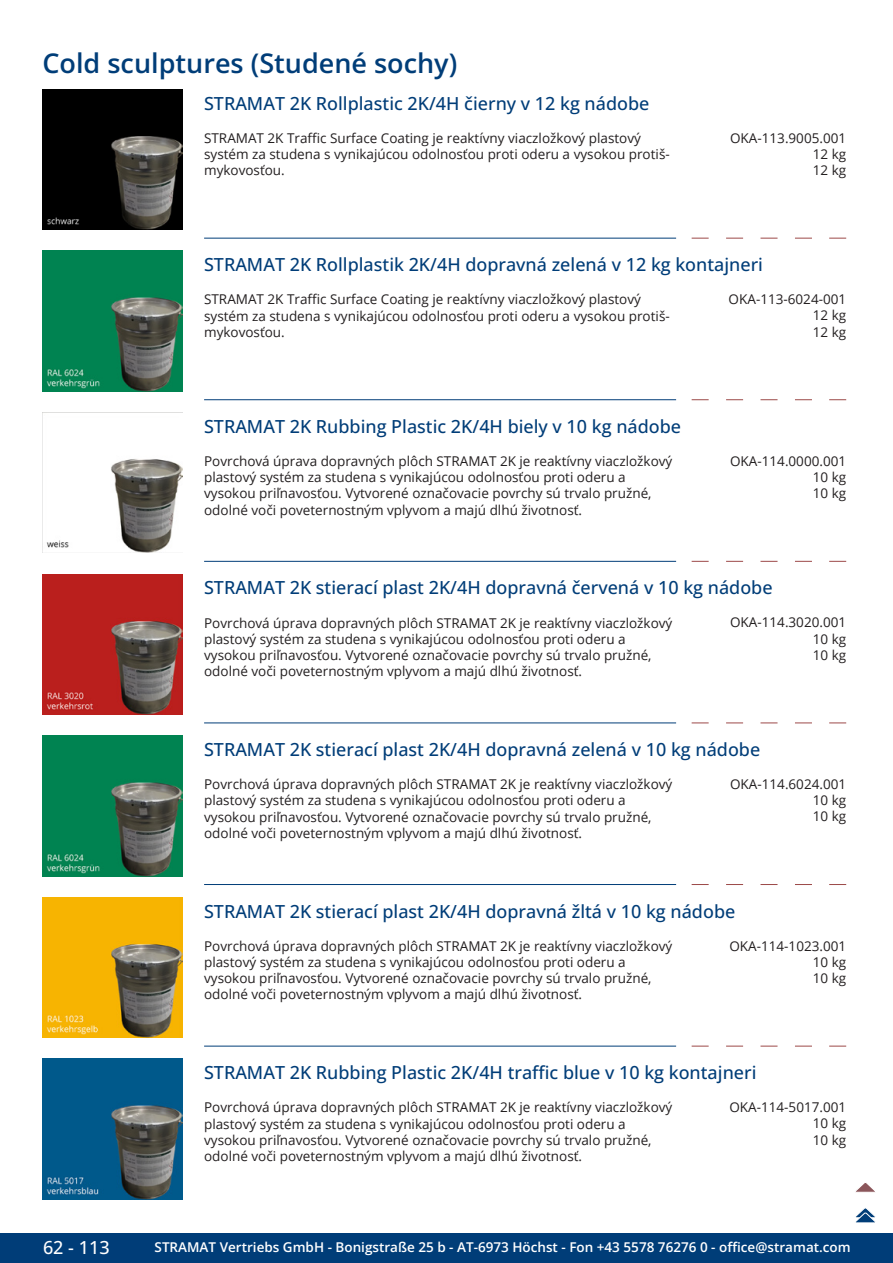
<style>
.page{position:relative;width:893px;height:1263px;background:#fff}
.page>*{position:absolute;margin:0;border:0;box-sizing:border-box;transform-origin:0 0}
.GruppeName{font:600 27px "Open Sans";color:#003d78}
.ArtikelName{font:500 18px "Open Sans";color:#003d78}
.t1{font:500 18px "Open Sans";color:#fff}
.Beschreibung{font:13.5px/16.2px "Open Sans";color:#231f20}
.ArtikelNummer{font:13.5px "Open Sans";color:#231f20}
.t2{font:600 13.5px "Open Sans";color:#fff}
</style>
<div class="page">
<div style="left:0;top:1233px;width:893px;height:30px;background:#003d78"></div>
<img style="left:43px;top:89px;width:140px;height:141px">
<img style="left:43px;top:251px;width:140px;height:140px">
<svg style="left:692px;top:238px;width:17px;height:1px"></svg>
<svg style="left:726px;top:238px;width:17px;height:1px"></svg>
<svg style="left:760px;top:238px;width:17px;height:1px"></svg>
<svg style="left:795px;top:238px;width:17px;height:1px"></svg>
<svg style="left:829px;top:238px;width:17px;height:1px"></svg>
<hr style="left:204px;top:238px;width:472px;height:1px;background:#003d78">
<img style="left:43px;top:412px;width:140px;height:141px">
<svg style="left:692px;top:399px;width:17px;height:1px"></svg>
<svg style="left:726px;top:399px;width:17px;height:1px"></svg>
<svg style="left:760px;top:399px;width:17px;height:1px"></svg>
<svg style="left:795px;top:399px;width:17px;height:1px"></svg>
<svg style="left:829px;top:399px;width:17px;height:1px"></svg>
<hr style="left:204px;top:399px;width:472px;height:1px;background:#003d78">
<img style="left:43px;top:574px;width:140px;height:140px">
<svg style="left:692px;top:561px;width:17px;height:1px"></svg>
<svg style="left:726px;top:561px;width:17px;height:1px"></svg>
<svg style="left:760px;top:561px;width:17px;height:1px"></svg>
<svg style="left:795px;top:561px;width:17px;height:1px"></svg>
<svg style="left:829px;top:561px;width:17px;height:1px"></svg>
<hr style="left:204px;top:561px;width:472px;height:1px;background:#003d78">
<img style="left:43px;top:736px;width:140px;height:140px">
<svg style="left:692px;top:723px;width:17px;height:1px"></svg>
<svg style="left:726px;top:723px;width:17px;height:1px"></svg>
<svg style="left:760px;top:723px;width:17px;height:1px"></svg>
<svg style="left:795px;top:723px;width:17px;height:1px"></svg>
<svg style="left:829px;top:723px;width:17px;height:1px"></svg>
<hr style="left:204px;top:723px;width:472px;height:1px;background:#003d78">
<img style="left:43px;top:897px;width:140px;height:140px">
<svg style="left:692px;top:884px;width:17px;height:1px"></svg>
<svg style="left:726px;top:884px;width:17px;height:1px"></svg>
<svg style="left:760px;top:884px;width:17px;height:1px"></svg>
<svg style="left:795px;top:884px;width:17px;height:1px"></svg>
<svg style="left:829px;top:884px;width:17px;height:1px"></svg>
<hr style="left:204px;top:884px;width:472px;height:1px;background:#003d78">
<img style="left:43px;top:1059px;width:140px;height:140px">
<svg style="left:692px;top:1046px;width:17px;height:1px"></svg>
<svg style="left:726px;top:1046px;width:17px;height:1px"></svg>
<svg style="left:760px;top:1046px;width:17px;height:1px"></svg>
<svg style="left:795px;top:1046px;width:17px;height:1px"></svg>
<svg style="left:829px;top:1046px;width:17px;height:1px"></svg>
<hr style="left:204px;top:1046px;width:472px;height:1px;background:#003d78">
<svg style="left:856px;top:1183px;width:19px;height:9px"></svg>
<svg style="left:855px;top:1208px;width:21px;height:15px"></svg>
<p class="GruppeName" style="left:43px;top:44px;width:416px">Cold sculptures (Studené sochy)</p>
<p class="ArtikelName" style="left:204px;top:91px;width:447px">STRAMAT 2K Rollplastic 2K/4H čierny v 12 kg nádobe</p>
<p class="Beschreibung" style="left:204px;top:129px;width:466px">STRAMAT 2K Traffic Surface Coating je reaktívny viaczložkový plastový systém za studena s vynikajúcou odolnosťou proti oderu a vysokou protiš&shy;mykovosťou.</p>
<p class="ArtikelNummer" style="left:730px;top:128px;width:118px">OKA-113.9005.001</p>
<p class="ArtikelNummer" style="left:813px;top:145px;width:35px">12 kg</p>
<p class="ArtikelNummer" style="left:813px;top:161px;width:35px">12 kg</p>
<p class="ArtikelName" style="left:204px;top:252px;width:560px">STRAMAT 2K Rollplastik 2K/4H dopravná zelená v 12 kg kontajneri</p>
<p class="Beschreibung" style="left:204px;top:291px;width:466px">STRAMAT 2K Traffic Surface Coating je reaktívny viaczložkový plastový systém za studena s vynikajúcou odolnosťou proti oderu a vysokou protiš&shy;mykovosťou.</p>
<p class="ArtikelNummer" style="left:729px;top:290px;width:119px">OKA-113-6024-001</p>
<p class="ArtikelNummer" style="left:813px;top:306px;width:35px">12 kg</p>
<p class="ArtikelNummer" style="left:813px;top:322px;width:35px">12 kg</p>
<p class="ArtikelName" style="left:204px;top:414px;width:479px">STRAMAT 2K Rubbing Plastic 2K/4H biely v 10 kg nádobe</p>
<p class="Beschreibung" style="left:204px;top:453px;width:470px">Povrchová úprava dopravných plôch STRAMAT 2K je reaktívny viaczložkový plastový systém za studena s vynikajúcou odolnosťou proti oderu a vysokou priľnavosťou. Vytvorené označovacie povrchy sú trvalo pružné, odolné voči poveternostným vplyvom a majú dlhú životnosť.</p>
<p class="ArtikelNummer" style="left:730px;top:452px;width:118px">OKA-114.0000.001</p>
<p class="ArtikelNummer" style="left:813px;top:468px;width:35px">10 kg</p>
<p class="ArtikelNummer" style="left:813px;top:484px;width:35px">10 kg</p>
<p class="ArtikelName" style="left:204px;top:575px;width:570px">STRAMAT 2K stierací plast 2K/4H dopravná červená v 10 kg nádobe</p>
<p class="Beschreibung" style="left:204px;top:614px;width:470px">Povrchová úprava dopravných plôch STRAMAT 2K je reaktívny viaczložkový plastový systém za studena s vynikajúcou odolnosťou proti oderu a vysokou priľnavosťou. Vytvorené označovacie povrchy sú trvalo pružné, odolné voči poveternostným vplyvom a majú dlhú životnosť.</p>
<p class="ArtikelNummer" style="left:730px;top:613px;width:118px">OKA-114.3020.001</p>
<p class="ArtikelNummer" style="left:813px;top:629px;width:35px">10 kg</p>
<p class="ArtikelNummer" style="left:813px;top:646px;width:35px">10 kg</p>
<p class="ArtikelName" style="left:204px;top:737px;width:558px">STRAMAT 2K stierací plast 2K/4H dopravná zelená v 10 kg nádobe</p>
<p class="Beschreibung" style="left:204px;top:776px;width:470px">Povrchová úprava dopravných plôch STRAMAT 2K je reaktívny viaczložkový plastový systém za studena s vynikajúcou odolnosťou proti oderu a vysokou priľnavosťou. Vytvorené označovacie povrchy sú trvalo pružné, odolné voči poveternostným vplyvom a majú dlhú životnosť.</p>
<p class="ArtikelNummer" style="left:730px;top:775px;width:118px">OKA-114.6024.001</p>
<p class="ArtikelNummer" style="left:813px;top:791px;width:35px">10 kg</p>
<p class="ArtikelNummer" style="left:813px;top:807px;width:35px">10 kg</p>
<p class="ArtikelName" style="left:204px;top:899px;width:533px">STRAMAT 2K stierací plast 2K/4H dopravná žltá v 10 kg nádobe</p>
<p class="Beschreibung" style="left:204px;top:937px;width:470px">Povrchová úprava dopravných plôch STRAMAT 2K je reaktívny viaczložkový plastový systém za studena s vynikajúcou odolnosťou proti oderu a vysokou priľnavosťou. Vytvorené označovacie povrchy sú trvalo pružné, odolné voči poveternostným vplyvom a majú dlhú životnosť.</p>
<p class="ArtikelNummer" style="left:729px;top:936px;width:118px">OKA-114-1023.001</p>
<p class="ArtikelNummer" style="left:813px;top:953px;width:35px">10 kg</p>
<p class="ArtikelNummer" style="left:813px;top:969px;width:35px">10 kg</p>
<p class="ArtikelName" style="left:204px;top:1060px;width:554px">STRAMAT 2K Rubbing Plastic 2K/4H traffic blue v 10 kg kontajneri</p>
<p class="Beschreibung" style="left:204px;top:1099px;width:470px">Povrchová úprava dopravných plôch STRAMAT 2K je reaktívny viaczložkový plastový systém za studena s vynikajúcou odolnosťou proti oderu a vysokou priľnavosťou. Vytvorené označovacie povrchy sú trvalo pružné, odolné voči poveternostným vplyvom a majú dlhú životnosť.</p>
<p class="ArtikelNummer" style="left:729px;top:1098px;width:118px">OKA-114-5017.001</p>
<p class="ArtikelNummer" style="left:813px;top:1114px;width:35px">10 kg</p>
<p class="ArtikelNummer" style="left:813px;top:1130px;width:35px">10 kg</p>
<h2 class="t1" style="left:43px;top:1234px;width:68px">62 - 113</h2>
<p class="t2" style="left:155px;top:1238px;width:698px">STRAMAT Vertriebs GmbH - Bonigstraße 25 b - AT-6973 Höchst - Fon +43 5578 76276 0 - office@stramat.com</p>
</div>
